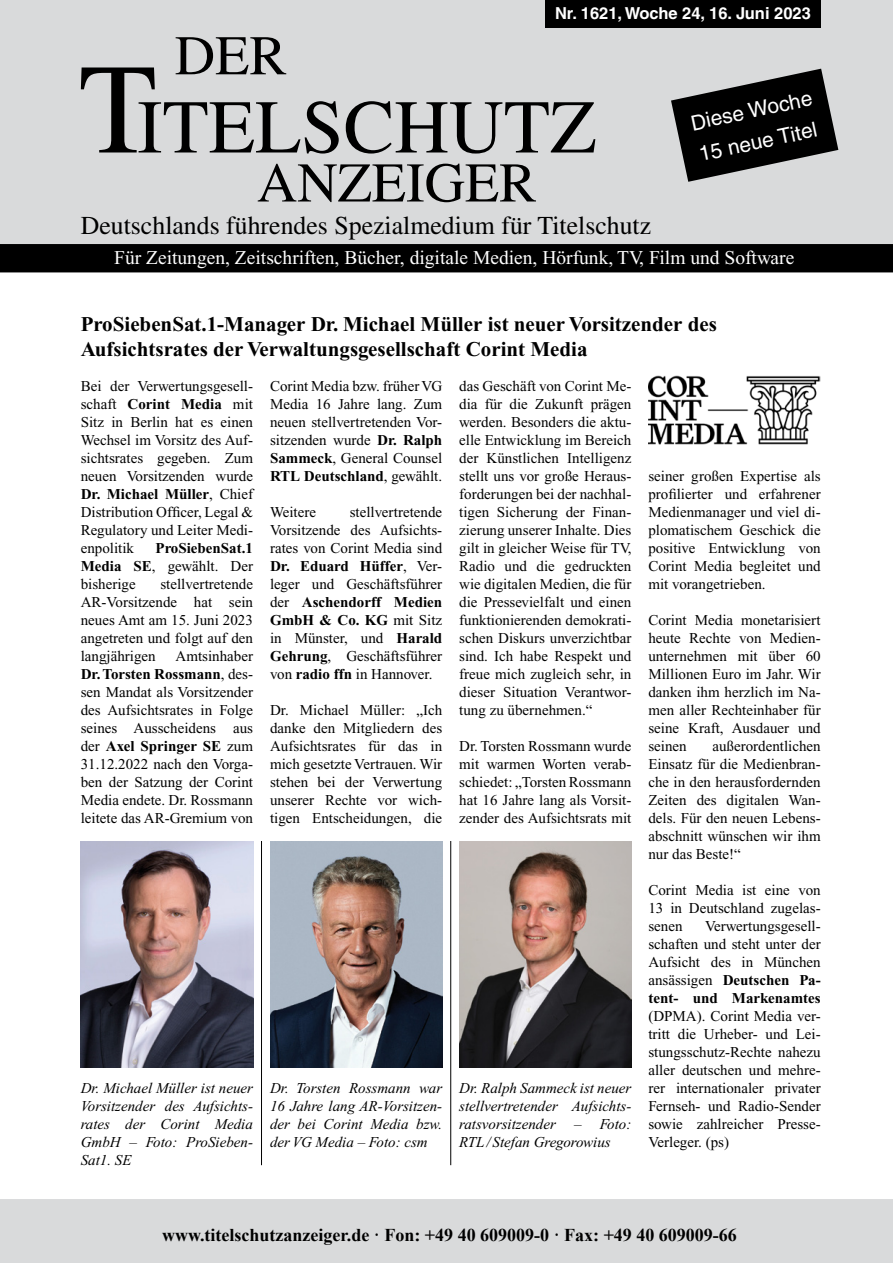
<style>
.page{position:relative;width:893px;height:1263px;background:#fff}
.page>*{position:absolute;margin:0;border:0;box-sizing:border-box;transform-origin:0 0}
.t1{font:75.9px "Times";color:#000}
.t2{font:55.95px "Times";color:#000}
.t3{font:25.8px "Times";color:#000}
.R-Überschrift{font:700 21px/25.2px "Times New Roman";color:#000}
.t4{font:21px "Helvetica";color:#fff}
.t5{font:19.5px "Times New Roman";color:#fff}
.t6{font:700 18px "Times New Roman";color:#000}
.t7{font:700 16.5px "Helvetica";color:#fff}
.R-Fließtext{font:15px/18px "Times New Roman";color:#000;text-align:justify}
.R-Fließtext-2{font:italic 15px/18px "Times New Roman";color:#000;text-align:justify}
.R-Fließtext-3{font:700 15px/18px "Times New Roman";color:#000;text-align:justify}
.s1{font-size:128.4px}
.s2{font-weight:700}
.s3{font-weight:400}
</style>
<div class="page">
<div style="left:0;top:0;width:893px;height:253px;background:#d9dadb"></div>
<div style="left:0;top:244px;width:893px;height:28px;background:#000"></div>
<svg style="left:671px;top:69px;width:167px;height:113px"></svg>
<div style="left:0;top:1199px;width:893px;height:64px;background:#d9dadb"></div>
<div style="left:545px;top:0;width:275px;height:27px;background:#000"></div>
<img style="left:81px;top:841px;width:172px;height:226px">
<img style="left:270px;top:841px;width:172px;height:226px">
<img style="left:459px;top:841px;width:172px;height:226px">
<img style="left:648px;top:376px;width:173px;height:69px">
<hr style="left:261px;top:841px;width:1px;height:324px;background:#000">
<hr style="left:450px;top:841px;width:1px;height:324px;background:#000">
<p class="t7" style="left:555px;top:3px;width:257px">Nr. 1621, Woche 24, 16. Juni 2023</p>
<p class="t2" style="left:175px;top:24px;width:114px">DER</p>
<p class="t1" style="left:79px;top:84px;width:519px"><span class="s1">T</span>ITELSCHUTZ</p>
<p class="t2" style="left:257px;top:151px;width:281px">ANZEIGER</p>
<p class="t3" style="left:81px;top:211px;width:572px">Deutschlands führendes Spezialmedium für Titelschutz</p>
<p class="t5" style="left:114px;top:247px;width:682px">Für Zeitungen, Zeitschriften, Bücher, digitale Medien, Hörfunk, TV, Film und Software</p>
<p class="t4" style="left:689px;top:111px;width:125px;rotate:-12deg">Diese Woche</p>
<p class="t4" style="left:697px;top:142px;width:122px;rotate:-12deg">15 neue Titel</p>
<p class="R-Überschrift" style="left:81px;top:311px;width:638px">ProSiebenSat.1-Manager Dr. Michael Müller ist neuer Vorsitzender des<br>Aufsichtsrates der Verwaltungsgesellschaft Corint Media</p>
<p class="R-Fließtext" style="left:81px;top:377px;width:174px">Bei der Verwertungsgesell&shy;schaft <span class="s2">Corint Media</span> mit Sitz in Berlin hat es einen Wechsel im Vorsitz des Auf&shy;sichtsrates gegeben. Zum neuen Vorsitzenden wurde <span class="s2">Dr. Michael Müller</span>, Chief Distribution Officer, Legal &amp; Regulatory und Leiter Medi&shy;enpolitik</p>
<p class="R-Fließtext" style="left:270px;top:377px;width:174px">Corint Media bzw. früher VG Media 16 Jahre lang. Zum neuen stellvertretenden Vor&shy;sitzenden wurde <span class="s2">Dr. Ralph Sammeck</span>, General Counsel <span class="s2">RTL Deutschland</span>, gewählt.</p>
<p class="R-Fließtext" style="left:270px;top:503px;width:47px">Weitere</p>
<p class="R-Fließtext" style="left:459px;top:377px;width:174px">das Geschäft von Corint Me&shy;dia für die Zukunft prägen werden. Besonders die aktu&shy;elle Entwicklung im Bereich der Künstlichen Intelligenz stellt uns vor große Heraus&shy;forderungen bei der nachhal&shy;tigen Sicherung der Finan&shy;zierung unserer Inhalte. Dies gilt in gleicher Weise für TV, Radio und die gedruckten wie digitalen Medien, die für die Pressevielfalt und einen funktionierenden demokrati&shy;schen Diskurs unverzichtbar sind. Ich habe Respekt und freue mich zugleich sehr, in dieser Situation Verantwor&shy;tung zu übernehmen.“</p>
<p class="R-Fließtext" style="left:459px;top:737px;width:174px">Dr. Torsten Rossmann wurde mit warmen Worten verab&shy;schiedet: „Torsten Rossmann hat 16 Jahre lang als Vorsit&shy;zender des Aufsichtsrats mit</p>
<p class="R-Fließtext" style="left:648px;top:467px;width:174px">seiner großen Expertise als profilierter und erfahrener Medienmanager und viel di&shy;plomatischem Geschick die positive Entwicklung von Corint Media begleitet und mit vorangetrieben.</p>
<p class="R-Fließtext" style="left:648px;top:611px;width:174px">Corint Media monetarisiert heute Rechte von Medien&shy;unternehmen mit über 60<br>Millionen Euro im Jahr. Wir danken ihm herzlich im Na&shy;men aller Rechteinhaber für seine Kraft, Ausdauer und seinen</p>
<p class="R-Fließtext" style="left:270px;top:503px;width:174px;text-indent:80px">stellvertretende Vorsitzende des Aufsichts&shy;rates von Corint Media sind <span class="s2">Dr. Eduard Hüffer</span>, Ver&shy;leger und Geschäftsführer der <span class="s2">Aschendorff Medien GmbH &amp; Co. KG</span> mit Sitz in Münster, und <span class="s2">Harald Gehrung</span>, Geschäftsführer von <span class="s2">radio ffn</span> in Hannover.</p>
<p class="R-Fließtext" style="left:270px;top:701px;width:174px">Dr. Michael Müller: „Ich danke den Mitgliedern des Aufsichtsrates für das in mich gesetzte Vertrauen. Wir stehen bei der Verwertung unserer Rechte vor wich&shy;tigen Entscheidungen, die</p>
<p class="R-Fließtext-3" style="left:81px;top:539px;width:174px;text-indent:75px">ProSiebenSat.1<br>Media SE<span class="s3">, gewählt. Der bisherige</span></p>
<p class="R-Fließtext" style="left:81px;top:575px;width:174px;text-indent:80px">stellvertretende AR-Vorsitzende hat sein neues Amt am 15. Juni 2023 angetreten und folgt auf den langjährigen</p>
<p class="R-Fließtext" style="left:81px;top:647px;width:174px;text-indent:95px">Amtsinhaber <span class="s2">Dr. Torsten Rossmann</span>, des&shy;sen Mandat als Vorsitzender des Aufsichtsrates in Folge seines Ausscheidens aus der <span class="s2">Axel Springer SE</span> zum 31.12.2022 nach den Vorga&shy;ben der Satzung der Corint Media endete. Dr. Rossmann leitete das AR-Gremium von</p>
<p class="R-Fließtext" style="left:648px;top:737px;width:174px;text-indent:64px">außerordentlichen Einsatz für die Medienbran&shy;che in den herausfordernden Zeiten des digitalen Wan&shy;dels. Für den neuen Lebens&shy;abschnitt wünschen wir ihm nur das Beste!“</p>
<p class="R-Fließtext" style="left:648px;top:881px;width:174px">Corint Media ist eine von 13 in Deutschland zugelas&shy;senen</p>
<p class="R-Fließtext" style="left:648px;top:917px;width:174px;text-indent:57px">Verwertungsgesell&shy;schaften und steht unter der Aufsicht des in München ansässigen <span class="s2">Deutschen Pa&shy;tent- und Markenamtes </span>(DPMA). Corint Media ver&shy;tritt die Urheber- und Lei&shy;stungsschutz-Rechte nahezu aller deutschen und mehre&shy;rer internationaler privater Fernseh- und Radio-Sender sowie zahlreicher Presse-Verleger. (ps)</p>
<p class="R-Fließtext-2" style="left:81px;top:1079px;width:174px">Dr. Michael Müller ist neuer Vorsitzender des Aufsichts&shy;rates der Corint Media GmbH – Foto: ProSieben-Sat1. SE</p>
<p class="R-Fließtext-2" style="left:270px;top:1079px;width:174px">Dr. Torsten Rossmann war 16 Jahre lang AR-Vorsitzen&shy;der bei Corint Media bzw. der VG Media – Foto: csm</p>
<p class="R-Fließtext-2" style="left:459px;top:1079px;width:174px">Dr. Ralph Sammeck ist neuer stellvertretender Aufsichts&shy;ratsvorsitzender – Foto:<br>RTL/ Stefan Gregorowius</p>
<p class="t6" style="left:162px;top:1221px;width:576px">www.titelschutzanzeiger.de · Fon: +49 40 609009-0 · Fax: +49 40 609009-66</p>
</div>
